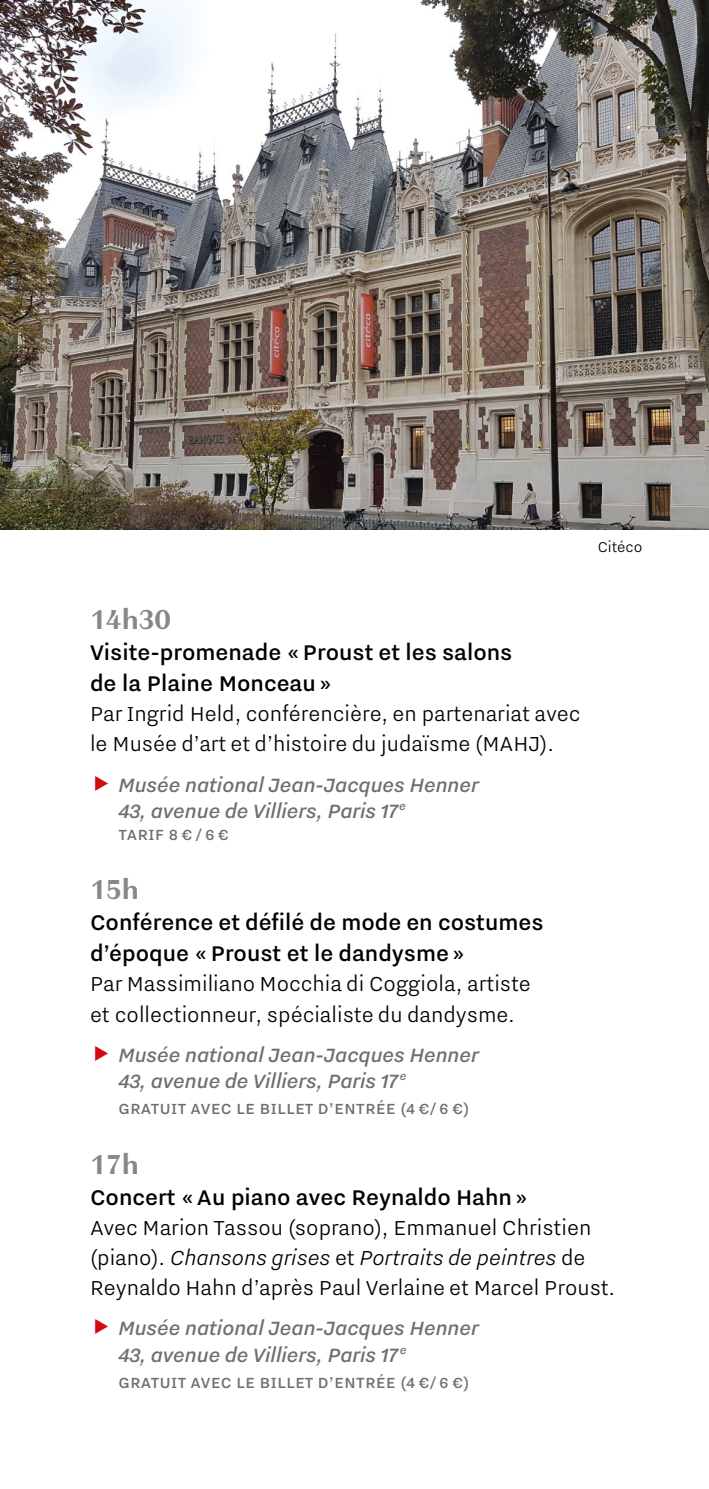
<style>
.page{position:relative;width:709px;height:1489px;background:#fff}
.page>*{position:absolute;margin:0;border:0;box-sizing:border-box;transform-origin:0 0}
.t1{font:700 28.75px "Granville";color:#878787}
.t2{font:500 26.25px/31.2px "Nitti Grotesk";color:#000}
.t3{font:300 25px/30px "Nitti Grotesk";color:#000}
.t4{font:italic 500 23.75px/26.2px "Nitti Grotesk";color:#706f6f}
.t5{font:500 18px "Nitti Grotesk";letter-spacing:.03em;color:#706f6f}
.t6{font:300 17.5px "Nitti Grotesk";color:#000}
.s1{font-style:italic}
</style>
<div class="page">
<img style="left:0;top:0;width:709px;height:529px">
<p class="t6" style="left:597px;top:537px;width:46px">Citéco</p>
<p class="t1" style="left:90px;top:599px;width:82px">14h30</p>
<p class="t2" style="left:90px;top:636px;width:424px">Visite-promenade «Proust et les salons de la Plaine Monceau»</p>
<p class="t3" style="left:90px;top:698px;width:492px">Par Ingrid Held, conférencière, en partenariat avec le Musée d’art et d’histoire du judaïsme (MAHJ).</p>
<p class="t4" style="left:118px;top:771px;width:362px">Musée national Jean-Jacques Henner<br>43, avenue de Villiers, Paris 17<sup>e</sup></p>
<p class="t5" style="left:118px;top:824px;width:112px">TARIF 8€/6€</p>
<p class="t1" style="left:90px;top:869px;width:50px">15h</p>
<p class="t2" style="left:90px;top:906px;width:455px">Conférence et défilé de mode en costumes d’époque «Proust et le dandysme»</p>
<p class="t3" style="left:90px;top:968px;width:442px">Par Massimiliano Mocchia di Coggiola, artiste et collectionneur, spécialiste du dandysme.</p>
<p class="t4" style="left:118px;top:1041px;width:362px">Musée national Jean-Jacques Henner<br>43, avenue de Villiers, Paris 17 <sup>e</sup></p>
<p class="t5" style="left:118px;top:1098px;width:352px">GRATUIT AVEC LE BILLET D’ENTRÉE (4 €/ 6 €)</p>
<p class="t1" style="left:90px;top:1144px;width:50px">17h</p>
<p class="t2" style="left:90px;top:1180px;width:439px">Concert «Au piano avec Reynaldo Hahn»</p>
<p class="t3" style="left:90px;top:1211px;width:526px">Avec Marion Tassou (soprano), Emmanuel Christien (piano). <span class="s1">Chansons grises</span> et <span class="s1">Portraits de peintres</span> de<br>Reynaldo Hahn d’après Paul Verlaine et Marcel Proust.</p>
<p class="t4" style="left:118px;top:1314px;width:362px">Musée national Jean-Jacques Henner<br>43, avenue de Villiers, Paris 17 <sup>e</sup></p>
<p class="t5" style="left:118px;top:1372px;width:352px">GRATUIT AVEC LE BILLET D’ENTRÉE (4 €/ 6 €)</p>
</div>
